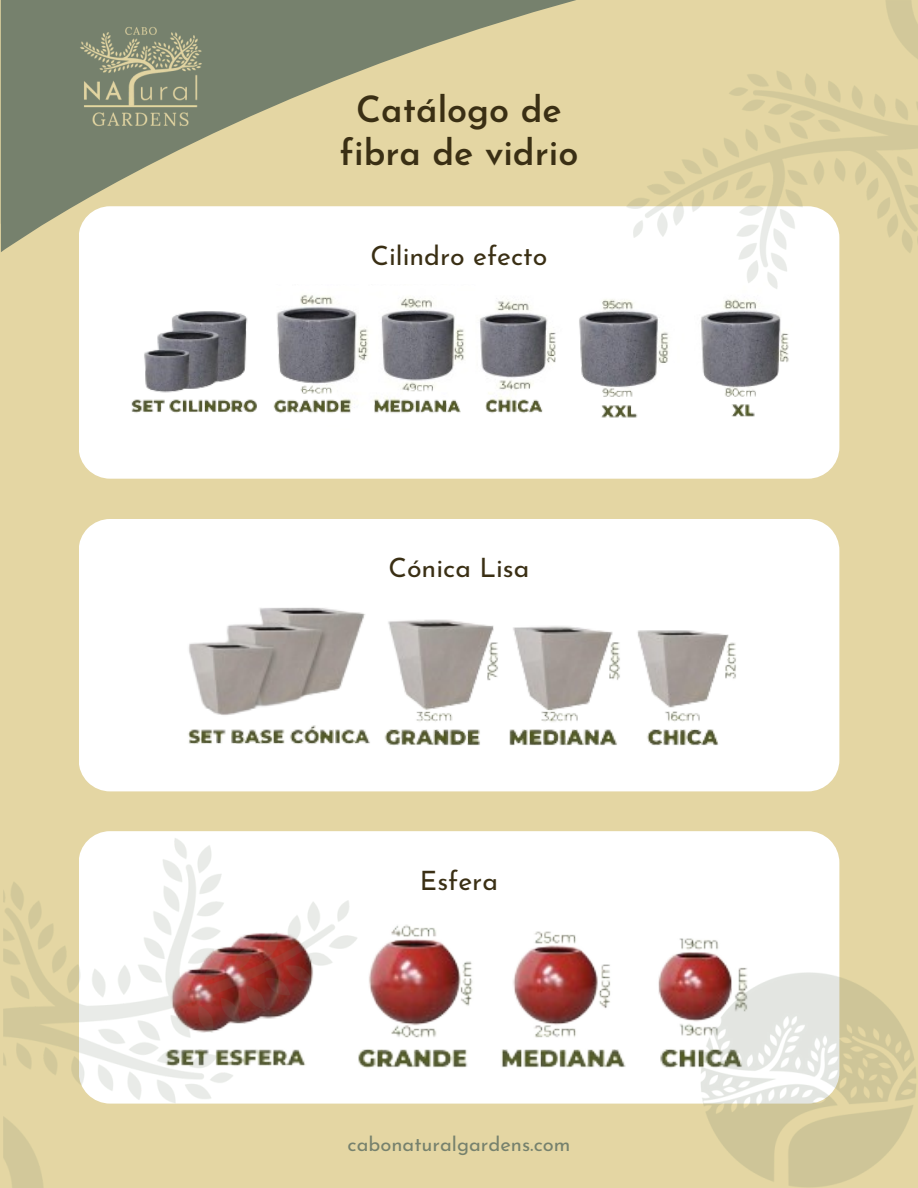
<style>
.page{position:relative;width:918px;height:1188px;background:#e4d6a3}
.page>*{position:absolute;margin:0;border:0;box-sizing:border-box;transform-origin:0 0}
.t1{font:600 36px/42.8px "Josefin Sans";color:#3a2f14;text-align:center}
.t2{font:26.7px "Josefin Sans";color:#3a2f14}
.t3{font:20.1px "Josefin Sans";color:#76816d}
</style>
<div class="page">
<div style="left:79px;top:519px;width:760px;height:272px;background:#fff"></div>
<div style="left:364px;top:831px;width:475px;height:273px;background:#fff"></div>
<svg style="left:1px;top:0;width:575px;height:224px"></svg>
<div style="left:79px;top:206px;width:760px;height:273px;background:#fff"></div>
<img style="left:171px;top:597px;width:576px;height:151px">
<img style="left:364px;top:909px;width:398px;height:174px">
<img style="left:119px;top:285px;width:448px;height:144px">
<img style="left:567px;top:283px;width:232px;height:149px">
<img style="left:79px;top:27px;width:124px;height:101px">
<img style="left:620px;top:0;width:298px;height:340px">
<img style="left:3px;top:775px;width:361px;height:413px">
<img style="left:700px;top:970px;width:216px;height:218px">
<p class="t1" style="left:340px;top:92px;width:240px">Catálogo de fibra de vidrio</p>
<p class="t2" style="left:371px;top:245px;width:178px">Cilindro efecto</p>
<p class="t2" style="left:389px;top:557px;width:142px">Cónica Lisa</p>
<p class="t2" style="left:420px;top:870px;width:80px">Esfera</p>
<p class="t3" style="left:348px;top:1136px;width:224px">cabonaturalgardens.com</p>
</div>
